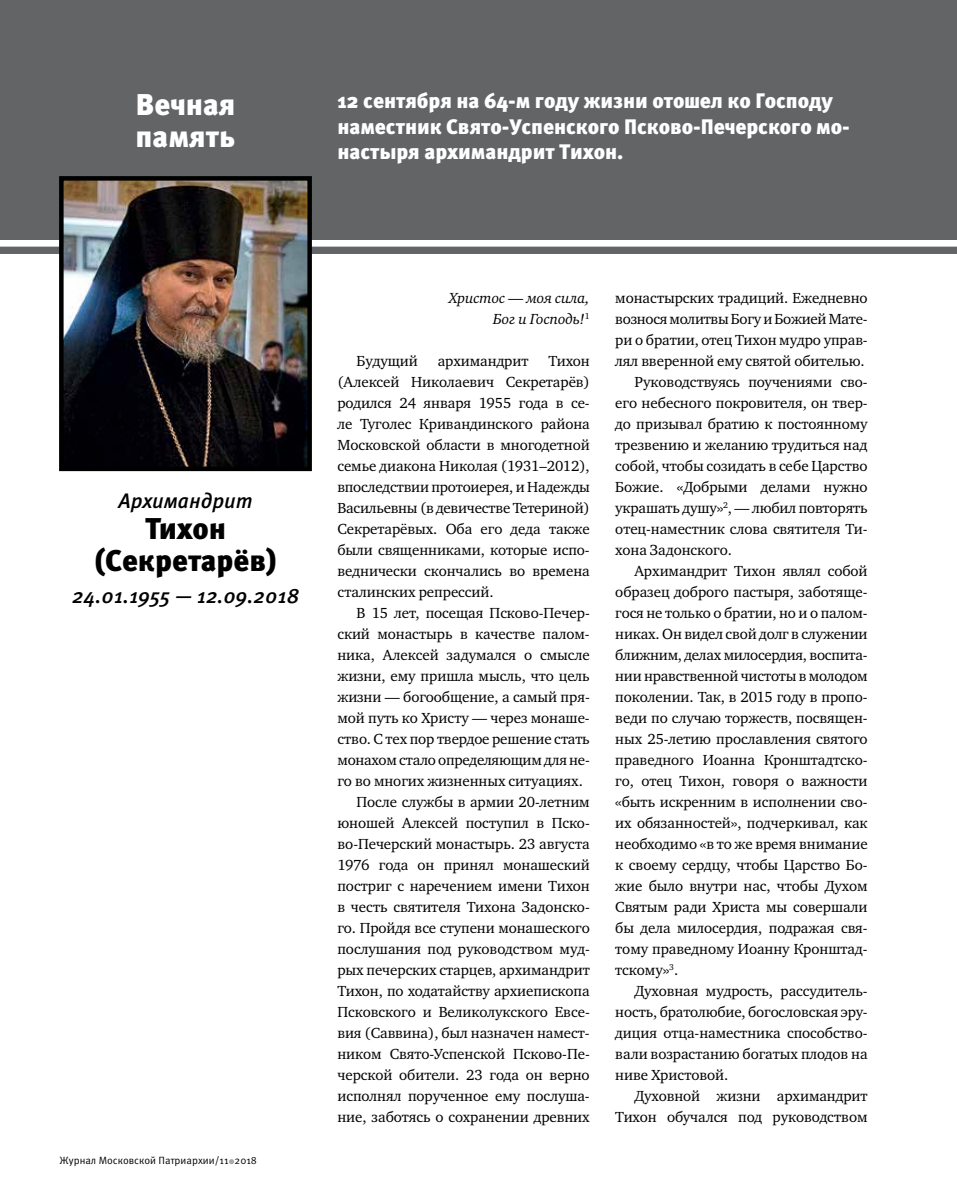
<style>
.page{position:relative;width:957px;height:1191px;background:#fff}
.page>*{position:absolute;margin:0;border:0;box-sizing:border-box;transform-origin:0 0}
.t1{font:900 30px/31.5px "Meta Pro";color:#000;text-align:center}
.t2{font:900 30px/31.5px "Meta Pro";color:#fff}
.t3{font:900 21px/25.5px "Meta Pro";letter-spacing:-.005em;color:#fff}
.t4{font:italic 500 21px "Meta Pro";letter-spacing:-.005em;color:#000}
.t5{font:15px/21px "Charter ITC";letter-spacing:-.005em;color:#000;text-align:justify}
.t6{font:italic 15px/21px "Charter ITC";letter-spacing:-.005em;color:#000;text-align:right}
.t7{font:10.5px "Meta Pro";color:#000}
</style>
<div class="page">
<svg style="left:229px;top:1159px;width:5px;height:5px"></svg>
<div style="left:0;top:0;width:957px;height:240px;background:#626466"></div>
<div style="left:0;top:247px;width:957px;height:7px;background:#626466"></div>
<img style="left:64px;top:181px;width:243px;height:285px">
<div style="left:59px;top:176px;width:253px;height:295px;border:4px solid #000"></div>
<h1 class="t2" style="left:136px;top:90px;width:102px">Вечная память</h1>
<h2 class="t3" style="left:337px;top:89px;width:514px">12 сентября на 64-м году жизни отошел ко Господу наместник Свято-Успенского Псково-Печерского мо&shy;настыря архимандрит Тихон.</h2>
<h2 class="t4" style="left:118px;top:487px;width:136px">Архимандрит</h2>
<h1 class="t1" style="left:95px;top:514px;width:183px">Тихон (Секретарёв)</h1>
<h2 class="t4" style="left:72px;top:583px;width:228px">24.01.1955 — 12.09.2018</h2>
<p class="t7" style="left:60px;top:1153px;width:199px">Журнал Московской Патриархии/11 2018</p>
<p class="t6" style="left:449px;top:287px;width:142px">Христос — моя сила,<br>Бог и Господь!<sup>1</sup></p>
<p class="t5" style="left:356px;top:350px;width:63px">Будущий</p>
<p class="t5" style="left:438px;top:350px;width:92px">архимандрит</p>
<p class="t5" style="left:337px;top:350px;width:254px;text-indent:211px">Тихон (Алексей Николаевич Секретарёв) родился 24 января 1955 года в се&shy;ле Туголес Кривандинского района Московской области в многодетной семье диакона Николая (1931–2012), впоследствии протоиерея, и Надежды Васильевны (в девичестве Тетериной)<br>Секретарёвых. Оба его деда также были священниками, которые испо&shy;веднически скончались во времена сталинских репрессий.</p>
<p class="t5" style="left:356px;top:602px;width:235px">В 15 лет, посещая Псково-Печер-</p>
<p class="t5" style="left:337px;top:623px;width:254px">ский монастырь в качестве палом-</p>
<p class="t5" style="left:337px;top:644px;width:254px">ника, Алексей задумался о смысле</p>
<p class="t5" style="left:337px;top:665px;width:254px">жизни, ему пришла мысль, что цель</p>
<p class="t5" style="left:337px;top:686px;width:254px">жизни — богообщение, а самый пря-</p>
<p class="t5" style="left:337px;top:707px;width:254px">мой путь ко Христу — через монаше-</p>
<p class="t5" style="left:337px;top:728px;width:254px">ство. С тех пор твердое решение стать</p>
<p class="t5" style="left:337px;top:749px;width:254px">монахом стало определяющим для не-</p>
<p class="t5" style="left:337px;top:770px;width:247px">го во многих жизненных ситуациях.</p>
<p class="t5" style="left:356px;top:791px;width:235px">После службы в армии 20-летним</p>
<p class="t5" style="left:337px;top:812px;width:254px">юношей Алексей поступил в Пско-</p>
<p class="t5" style="left:337px;top:833px;width:254px">во-Печерский монастырь. 23 августа</p>
<p class="t5" style="left:337px;top:854px;width:254px">1976 года он принял монашеский</p>
<p class="t5" style="left:337px;top:875px;width:254px">постриг с наречением имени Тихон</p>
<p class="t5" style="left:337px;top:896px;width:254px">в честь святителя Тихона Задонско-</p>
<p class="t5" style="left:337px;top:917px;width:254px">го. Пройдя все ступени монашеского</p>
<p class="t5" style="left:337px;top:938px;width:254px">послушания под руководством муд-</p>
<p class="t5" style="left:337px;top:959px;width:254px">рых печерских старцев, архимандрит</p>
<p class="t5" style="left:337px;top:980px;width:254px">Тихон, по ходатайству архиепископа</p>
<p class="t5" style="left:337px;top:1001px;width:254px">Псковского и Великолукского Евсе-</p>
<p class="t5" style="left:337px;top:1022px;width:254px">вия (Саввина), был назначен намест-</p>
<p class="t5" style="left:337px;top:1043px;width:254px">ником Свято-Успенской Псково-Пе-</p>
<p class="t5" style="left:337px;top:1064px;width:254px">черской обители. 23 года он верно</p>
<p class="t5" style="left:337px;top:1085px;width:254px">исполнял порученное ему послуша-</p>
<p class="t5" style="left:337px;top:1106px;width:254px">ние, заботясь о сохранении древних</p>
<p class="t5" style="left:615px;top:287px;width:254px">монастырских традиций. Ежедневно</p>
<p class="t5" style="left:615px;top:308px;width:254px">вознося молитвы Богу и Божией Мате-</p>
<p class="t5" style="left:615px;top:329px;width:254px">ри о братии, отец Тихон мудро управ-</p>
<p class="t5" style="left:615px;top:350px;width:251px">лял вверенной ему святой обителью.</p>
<p class="t5" style="left:634px;top:371px;width:235px">Руководствуясь поучениями сво-</p>
<p class="t5" style="left:615px;top:392px;width:254px">его небесного покровителя, он твер-</p>
<p class="t5" style="left:615px;top:413px;width:254px">до призывал братию к постоянному</p>
<p class="t5" style="left:615px;top:434px;width:254px">трезвению и желанию трудиться над</p>
<p class="t5" style="left:615px;top:455px;width:254px">собой, чтобы созидать в себе Царство</p>
<p class="t5" style="left:615px;top:476px;width:254px">Божие. «Добрыми делами нужно</p>
<p class="t5" style="left:615px;top:497px;width:254px">украшать душу»<sup>2</sup>, — любил повторять</p>
<p class="t5" style="left:615px;top:518px;width:254px">отец-наместник слова святителя Ти-</p>
<p class="t5" style="left:615px;top:539px;width:118px">хона Задонского.</p>
<p class="t5" style="left:634px;top:560px;width:235px">Архимандрит Тихон являл собой</p>
<p class="t5" style="left:615px;top:581px;width:254px">образец доброго пастыря, заботяще-</p>
<p class="t5" style="left:615px;top:602px;width:254px">гося не только о братии, но и о палом-</p>
<p class="t5" style="left:615px;top:623px;width:254px">никах. Он видел свой долг в служении</p>
<p class="t5" style="left:615px;top:644px;width:254px">ближним, делах милосердия, воспита-</p>
<p class="t5" style="left:615px;top:665px;width:254px">нии нравственной чистоты в молодом</p>
<p class="t5" style="left:615px;top:686px;width:254px">поколении. Так, в 2015 году в пропо-</p>
<p class="t5" style="left:615px;top:707px;width:254px">веди по случаю торжеств, посвящен-</p>
<p class="t5" style="left:615px;top:728px;width:254px">ных 25-летию прославления святого</p>
<p class="t5" style="left:615px;top:749px;width:254px">праведного Иоанна Кронштадтско-</p>
<p class="t5" style="left:615px;top:770px;width:254px">го, отец Тихон, говоря о важности</p>
<p class="t5" style="left:615px;top:791px;width:254px">«быть искренним в исполнении сво-</p>
<p class="t5" style="left:615px;top:812px;width:254px">их обязанностей», подчеркивал, как</p>
<p class="t5" style="left:615px;top:833px;width:254px">необходимо «в то же время внимание</p>
<p class="t5" style="left:615px;top:854px;width:254px">к своему сердцу, чтобы Царство Бо-</p>
<p class="t5" style="left:615px;top:875px;width:254px">жие было внутри нас, чтобы Духом</p>
<p class="t5" style="left:615px;top:896px;width:254px">Святым ради Христа мы совершали</p>
<p class="t5" style="left:615px;top:917px;width:254px">бы дела милосердия, подражая свя-</p>
<p class="t5" style="left:615px;top:938px;width:252px">тому праведному Иоанну Кронштад-</p>
<p class="t5" style="left:615px;top:959px;width:64px">тскому»<sup>3</sup>.</p>
<p class="t5" style="left:634px;top:980px;width:235px">Духовная мудрость, рассудитель-</p>
<p class="t5" style="left:615px;top:1001px;width:254px">ность, братолюбие, богословская эру-</p>
<p class="t5" style="left:615px;top:1022px;width:254px">диция отца-наместника способство-</p>
<p class="t5" style="left:615px;top:1043px;width:254px">вали возрастанию богатых плодов на</p>
<p class="t5" style="left:615px;top:1064px;width:115px">ниве Христовой.</p>
<p class="t5" style="left:634px;top:1085px;width:235px">Духовной жизни архимандрит</p>
<p class="t5" style="left:615px;top:1106px;width:254px">Тихон обучался под руководством</p>
</div>
